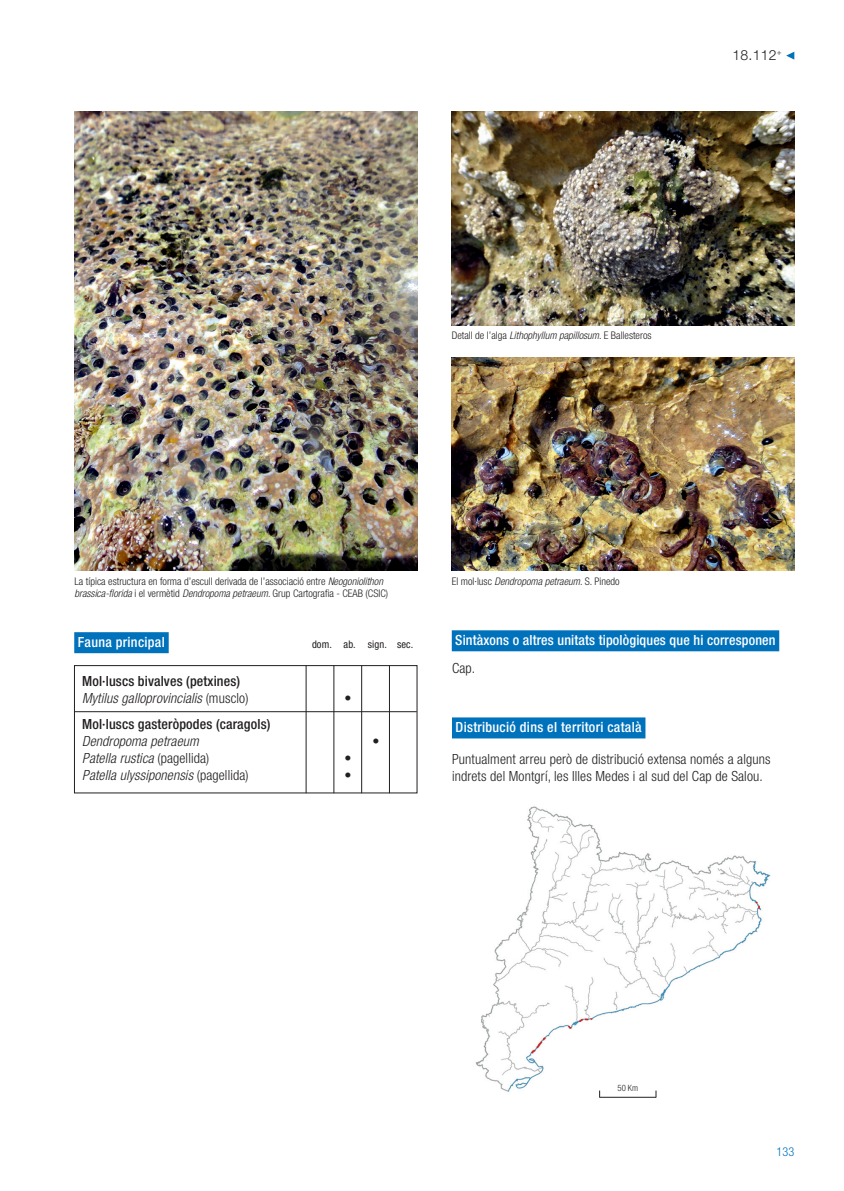
<style>
.page{position:relative;width:844px;height:1191px;background:#fff}
.page>*{position:absolute;margin:0;border:0;box-sizing:border-box;transform-origin:0 0}
.t1{font:300 condensed 14px/16.8px "Helvetica Neue LT Std";letter-spacing:.01em;color:#231f20}
.t2{font:500 condensed 14px "Helvetica Neue LT Std";letter-spacing:.01em;color:#fff}
.t3{font:500 condensed 14px/16.8px "Helvetica Neue LT Std";letter-spacing:.01em;color:#231f20}
.t4{font:italic 300 condensed 14px "Helvetica Neue LT Std";letter-spacing:.01em;color:#231f20}
.t5{font:300 14px "Helvetica Neue LT Std";color:#231f20}
.t6{font:300 condensed 12.25px "Helvetica Neue LT Std";color:#0072bc}
.t7{font:300 condensed 10.5px/12.6px "Helvetica Neue LT Std";color:#231f20}
.t8{font:condensed 10.5px "Helvetica Neue LT Std";letter-spacing:.01em;color:#231f20}
.t9{font:300 condensed 8.75px "Helvetica Neue LT Std";color:#231f20}
.s1{font-style:italic}
.s2{font-weight:300;font-style:italic}
.s3{font-weight:300}
.s4{font-style:normal}
</style>
<div class="page">
<hr style="left:75px;top:711px;width:341px;height:1px;background:#231f20">
<div style="left:74px;top:665px;width:343px;height:128px;border:1px solid #231f20"></div>
<div style="left:74px;top:632px;width:95px;height:21px;background:#0072bc"></div>
<hr style="left:333px;top:665px;width:1px;height:128px;background:#231f20">
<hr style="left:361px;top:665px;width:1px;height:128px;background:#231f20">
<hr style="left:389px;top:665px;width:1px;height:128px;background:#231f20">
<hr style="left:306px;top:665px;width:1px;height:128px;background:#231f20">
<img style="left:74px;top:112px;width:343px;height:458px">
<img style="left:451px;top:112px;width:343px;height:213px">
<svg style="left:786px;top:52px;width:8px;height:8px"></svg>
<div style="left:451px;top:630px;width:328px;height:21px;background:#0072bc"></div>
<img style="left:475px;top:806px;width:296px;height:286px">
<div style="left:452px;top:717px;width:193px;height:21px;background:#0072bc"></div>
<div style="left:555px;top:1048px;width:106px;height:49px;background:#fff"></div>
<hr style="left:599px;top:1097px;width:57px;height:1px;background:#231f20">
<img style="left:451px;top:357px;width:343px;height:213px">
<h1 class="t5" style="left:732px;top:46px;width:51px">18.112<sup>+</sup></h1>
<p class="t7" style="left:451px;top:329px;width:201px">Detall de l’alga <span class="s1">Lithophyllum papillosum</span>. E Ballesteros</p>
<p class="t7" style="left:74px;top:574px;width:315px">La típica estructura en forma d’escull derivada de l’associació entre <span class="s1">Neogoniolithon brassica-florida</span> i el vermètid <span class="s1">Dendropoma petraeum</span>. Grup Cartografia - CEAB (CSIC)</p>
<h1 class="t2" style="left:78px;top:634px;width:88px">Fauna principal</h1>
<p class="t8" style="left:312px;top:638px;width:103px">dom. ab. sign. sec.</p>
<h1 class="t3" style="left:82px;top:672px;width:168px">Mol·luscs bivalves (petxines)<br><span class="s2">Mytilus galloprovincialis</span> <span class="s3">(musclo)</span></h1>
<h1 class="t5" style="left:344px;top:689px;width:8px">•</h1>
<h1 class="t3" style="left:82px;top:715px;width:190px">Mol·luscs gasteròpodes (caragols)</h1>
<h1 class="t4" style="left:82px;top:733px;width:118px">Dendropoma petraeum</h1>
<h1 class="t5" style="left:372px;top:732px;width:8px">•</h1>
<h1 class="t4" style="left:82px;top:750px;width:129px">Patella rustica <span class="s4">(pagellida)</span></h1>
<h1 class="t5" style="left:344px;top:749px;width:8px">•</h1>
<h1 class="t4" style="left:82px;top:766px;width:168px">Patella ulyssiponensis <span class="s4">(pagellida)</span></h1>
<h1 class="t5" style="left:344px;top:766px;width:8px">•</h1>
<p class="t7" style="left:451px;top:574px;width:169px">El mol·lusc <span class="s1">Dendropoma petraeum</span>. S. Pinedo</p>
<h1 class="t2" style="left:455px;top:632px;width:322px">Sintàxons o altres unitats tipològiques que hi corresponen</h1>
<h1 class="t1" style="left:452px;top:659px;width:25px">Cap.</h1>
<h1 class="t2" style="left:455px;top:719px;width:187px">Distribució dins el territori català</h1>
<h1 class="t1" style="left:452px;top:750px;width:320px">Puntualment arreu però de distribució extensa només a alguns indrets del Montgrí, les Illes Medes i al sud del Cap de Salou.</h1>
<p class="t9" style="left:617px;top:1083px;width:22px">50 Km</p>
<p class="t6" style="left:776px;top:1144px;width:19px">133</p>
</div>
